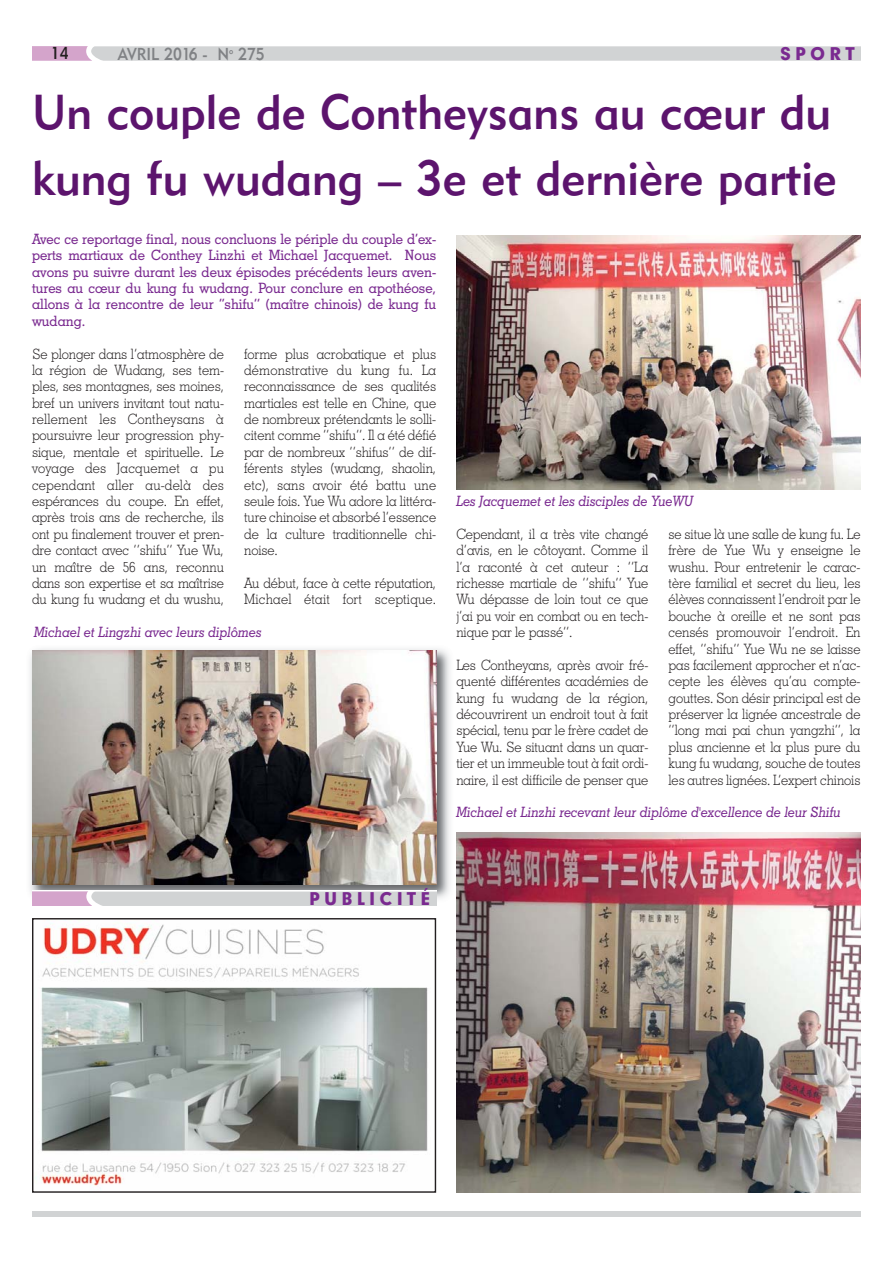
<style>
.page{position:relative;width:893px;height:1263px;background:#fff}
.page>*{position:absolute;margin:0;border:0;box-sizing:border-box;transform-origin:0 0}
.t1{font:48.45px/65.6px "Geometric 415 BT Medium A";color:#5c146d;scale:.96 1}
.t2{font:17.1px "Geometric 415 BT Medium A";color:#808285;scale:.9 1}
.t3{font:17.1px "Geometric 415 BT Medium A";color:#231f20;scale:.9 1}
.t4{font:16.8px "Geometric 706 BT Black B";letter-spacing:.245em;color:#7a2a90}
.t5{font:300 14.25px/16.4px "Geometric Slab 703 BT";letter-spacing:-.01em;color:#231f20;text-align:justify;scale:.9 1}
.t6{font:500 14.25px/16.4px "Geometric Slab 703 BT";color:#7a2a90;text-align:justify;scale:.94 1}
.t7{font:italic 500 14.25px "Geometric Slab 703 BT";color:#7a2a90;scale:.9 1}
</style>
<div class="page">
<svg style="left:32px;top:46px;width:828px;height:15px;background:#d3d1d5"></svg>
<div style="left:32px;top:1211px;width:828px;height:6px;background:#d1d3d4"></div>
<img style="left:456px;top:235px;width:404px;height:255px">
<img style="left:30px;top:649px;width:420px;height:255px">
<img style="left:32px;top:651px;width:404px;height:234px">
<img style="left:456px;top:832px;width:404px;height:361px">
<img style="left:35px;top:920px;width:393px;height:269px">
<div style="left:32px;top:918px;width:404px;height:275px;border:1px solid #231f20"></div>
<svg style="left:32px;top:891px;width:404px;height:15px;background:#d3ced5"></svg>
<p class="t3" style="left:51px;top:47px;width:21px">14</p>
<p class="t2" style="left:118px;top:48px;width:165px">AVRIL 2016 - N<sup>o</sup> 275</p>
<p class="t4" style="left:780px;top:45px;width:76px">SPORT</p>
<h1 class="t1" style="left:32px;top:84px;width:839px">Un couple de Contheysans au cœur du kung fu wudang – 3e et dernière partie</h1>
<p class="t6" style="left:32px;top:232px;width:431px">Avec ce reportage final, nous concluons le périple du couple d’ex&shy;perts martiaux de Conthey Linzhi et Michael Jacquemet. Nous avons pu suivre durant les deux épisodes précédents leurs aven&shy;tures au cœur du kung fu wudang. Pour conclure en apothéose, allons à la rencontre de leur ‘’shifu’’ (maître chinois) de kung fu wudang.</p>
<p class="t5" style="left:32px;top:347px;width:215px">Se plonger dans l’atmosphère de la région de Wudang, ses tem&shy;ples, ses montagnes, ses moines, bref un univers invitant tout natu&shy;rellement les Contheysans à poursuivre leur progression phy&shy;sique, mentale et spirituelle. Le voyage des Jacquemet a pu cependant aller au-delà des espérances du coupe. En effet, après trois ans de recherche, ils ont pu finalement trouver et pren&shy;dre contact avec ‘’shifu’’ Yue Wu, un maître de 56 ans, reconnu dans son expertise et sa maîtrise du kung fu wudang et du wushu,</p>
<p class="t5" style="left:244px;top:347px;width:215px">forme plus acrobatique et plus démonstrative du kung fu. La reconnaissance de ses qualités martiales est telle en Chine, que de nombreux prétendants le solli&shy;citent comme ‘’shifu’’. Il a été défié par de nombreux ‘’shifus’’ de dif&shy;férents styles (wudang, shaolin, etc), sans avoir été battu une seule fois. Yue Wu adore la littéra&shy;ture chinoise et absorbé l’essence de la culture traditionnelle chi&shy;noise.</p>
<p class="t5" style="left:244px;top:576px;width:215px">Au début, face à cette réputation,<br>Michael était fort sceptique.</p>
<p class="t7" style="left:34px;top:627px;width:254px">Michael et Lingzhi avec leurs diplômes</p>
<p class="t7" style="left:456px;top:496px;width:265px">Les Jacquemet et les disciples de YueWU</p>
<p class="t5" style="left:456px;top:527px;width:215px">Cependant, il a très vite changé d’avis, en le côtoyant. Comme il l’a raconté à cet auteur : ‘’La richesse martiale de ‘’shifu’’ Yue Wu dépasse de loin tout ce que j’ai pu voir en combat ou en tech&shy;nique par le passé’’.</p>
<p class="t5" style="left:456px;top:658px;width:215px">Les Contheyans, après avoir fré&shy;quenté différentes académies de kung fu wudang de la région, découvrirent un endroit tout à fait spécial, tenu par le frère cadet de Yue Wu. Se situant dans un quar&shy;tier et un immeuble tout à fait ordi&shy;naire, il est difficile de penser que</p>
<p class="t5" style="left:668px;top:527px;width:215px">se situe là une salle de kung fu. Le frère de Yue Wu y enseigne le wushu. Pour entretenir le carac&shy;tère familial et secret du lieu, les élèves connaissent l’endroit par le bouche à oreille et ne sont pas censés promouvoir l’endroit. En effet, ‘’shifu’’ Yue Wu ne se laisse pas facilement approcher et n’ac&shy;cepte les élèves qu’au compte&shy;gouttes. Son désir principal est de préserver la lignée ancestrale de ‘’long mai pai chun yangzhi’’, la plus ancienne et la plus pure du kung fu wudang, souche de toutes les autres lignées. L’expert chinois</p>
<p class="t7" style="left:456px;top:807px;width:429px">Michael et Linzhi recevant leur diplôme d'excellence de leur Shifu</p>
<p class="t4" style="left:309px;top:890px;width:123px">PUBLICITÉ</p>
</div>
